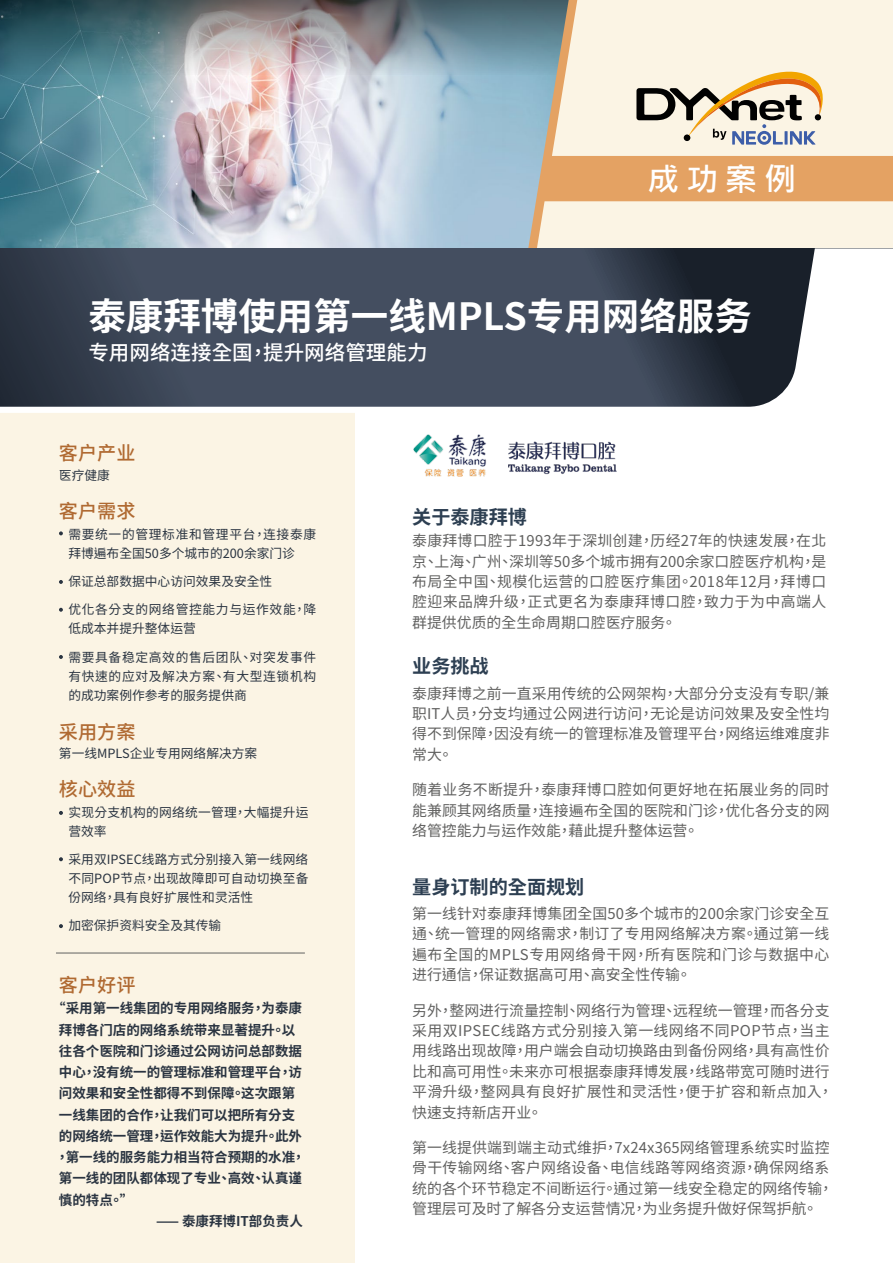
<style>
.page{position:relative;width:893px;height:1263px;background:#fff}
.page>*{position:absolute;margin:0;border:0;box-sizing:border-box;transform-origin:0 0}
.t1{font:700 37.5px "Noto Sans CJ Ktc";color:#fff}
.t2{font:700 32.4px "Microsoft Jheng Hei";color:#fff}
.t3{font:500 20.55px "Noto Sans CJ Ktc";color:#fff}
.t4{font:500 19.2px "Noto Sans CJ Ktc";color:#b06a32}
.t5{font:700 19.2px "Noto Sans CJ Ktc";color:#2d3f52}
.t6{font:14.85px/20.4px "Noto Sans CJ Ktc";color:#616160;text-align:justify}
.t7{font:700 13.5px "Noto Sans CJ Ktc";color:#2a3441}
.t8{font:12.75px/19.2px "Noto Sans CJ Ktc";letter-spacing:.005em;color:#2a3441}
.t9{font:12.75px/19.2px "Noto Sans CJ Ktc";letter-spacing:.05em;color:#2a3441}
</style>
<div class="page">
<img style="left:0;top:75px;width:523px;height:173px">
<img style="left:0;top:0;width:523px;height:75px">
<div style="left:0;top:411px;width:355px;height:852px;background:#fbf4e4"></div>
<svg style="left:523px;top:0;width:370px;height:248px;background:#e5d5be"></svg>
<svg style="left:0;top:248px;width:893px;height:165px;background:#545c6a"></svg>
<svg style="left:59px;top:811px;width:4px;height:4px"></svg>
<svg style="left:59px;top:857px;width:4px;height:4px"></svg>
<svg style="left:59px;top:924px;width:4px;height:4px"></svg>
<svg style="left:59px;top:531px;width:4px;height:4px"></svg>
<svg style="left:59px;top:580px;width:4px;height:4px"></svg>
<svg style="left:59px;top:608px;width:4px;height:4px"></svg>
<svg style="left:59px;top:655px;width:4px;height:4px"></svg>
<hr style="left:56px;top:953px;width:249px;height:1px;background:#616160">
<img style="left:414px;top:434px;width:202px;height:43px">
<h2 class="t2" style="left:647px;top:158px;width:150px">成功案例</h2>
<h1 class="t1" style="left:88px;top:296px;width:665px">泰康拜博使用第一线MPLS专用网络服务</h1>
<h3 class="t3" style="left:88px;top:341px;width:341px">专用网络连接全国，提升网络管理能力</h3>
<p class="t4" style="left:59px;top:442px;width:78px">客户产业</p>
<p class="t8" style="left:59px;top:466px;width:52px">医疗健康</p>
<p class="t4" style="left:59px;top:500px;width:78px">客户需求</p>
<p class="t8" style="left:68px;top:525px;width:249px">需要统一的管理标准和管理平台，连接泰康拜博遍布全国50多个城市的200余家门诊</p>
<p class="t8" style="left:68px;top:572px;width:205px">保证总部数据中心访问效果及安全性</p>
<p class="t9" style="left:68px;top:600px;width:249px">优化各分支的网络管控能力与运作效能，降低成本并提升整体运营</p>
<p class="t8" style="left:68px;top:647px;width:249px;text-align:justify">需要具备稳定高效的售后团队、对突发事件有快速的应对及解决方案、有大型连锁机构的成功案例作参考的服务提供商</p>
<p class="t4" style="left:59px;top:721px;width:78px">采用方案</p>
<p class="t4" style="left:59px;top:778px;width:78px">核心效益</p>
<p class="t8" style="left:59px;top:743px;width:200px">第一线MPLS企业专用网络解决方案</p>
<p class="t8" style="left:68px;top:803px;width:242px">实现分支机构的网络统一管理，大幅提升运营效率</p>
<p class="t8" style="left:68px;top:850px;width:242px;text-align:justify">采用双IPSEC线路方式分别接入第一线网络不同POP节点，出现故障即可自动切换至备份网络，具有良好扩展性和灵活性</p>
<p class="t8" style="left:68px;top:916px;width:154px">加密保护资料安全及其传输</p>
<p class="t4" style="left:59px;top:974px;width:78px">客户好评</p>
<p class="t7" style="left:52px;top:1001px;width:251px">“采用第一线集团的专用网络服务，为泰康</p>
<p class="t7" style="left:59px;top:1022px;width:238px">拜博各门店的网络系统带来显著提升。以</p>
<p class="t7" style="left:59px;top:1043px;width:244px">往各个医院和门诊通过公网访问总部数据</p>
<p class="t7" style="left:59px;top:1064px;width:244px">中心，没有统一的管理标准和管理平台，访</p>
<p class="t7" style="left:59px;top:1086px;width:238px">问效果和安全性都得不到保障。这次跟第</p>
<p class="t7" style="left:59px;top:1107px;width:238px">一线集团的合作，让我们可以把所有分支</p>
<p class="t7" style="left:59px;top:1128px;width:244px">的网络统一管理，运作效能大为提升。此外</p>
<p class="t7" style="left:56px;top:1150px;width:251px">，第一线的服务能力相当符合预期的水准，</p>
<p class="t7" style="left:59px;top:1171px;width:244px">第一线的团队都体现了专业、高效、认真谨</p>
<p class="t7" style="left:59px;top:1192px;width:76px">慎的特点。”</p>
<p class="t7" style="left:156px;top:1213px;width:148px">⸺ 泰康拜博IT部负责人</p>
<p class="t5" style="left:412px;top:506px;width:116px">关于泰康拜博</p>
<p class="t6" style="left:412px;top:531px;width:416px">泰康拜博口腔于1993年于深圳创建，历经27年的快速发展，在北京、上海、广州、深圳等50多个城市拥有200余家口腔医疗机构，是布局全中国、规模化运营的口腔医疗集团。2018年12月，拜博口腔迎来品牌升级，正式更名为泰康拜博口腔，致力于为中高端人群提供优质的全生命周期口腔医疗服务。</p>
<p class="t5" style="left:412px;top:655px;width:78px">业务挑战</p>
<p class="t6" style="left:412px;top:683px;width:419px">泰康拜博之前一直采用传统的公网架构，大部分分支没有专职/兼职IT人员，分支均通过公网进行访问，无论是访问效果及安全性均得不到保障，因没有统一的管理标准及管理平台，网络运维难度非常大。</p>
<p class="t6" style="left:412px;top:780px;width:419px">随着业务不断提升，泰康拜博口腔如何更好地在拓展业务的同时能兼顾其网络质量，连接遍布全国的医院和门诊，优化各分支的网络管控能力与运作效能，藉此提升整体运营。</p>
<p class="t5" style="left:412px;top:876px;width:174px">量身订制的全面规划</p>
<p class="t6" style="left:412px;top:903px;width:419px">第一线针对泰康拜博集团全国50多个城市的200余家门诊安全互通、统一管理的网络需求，制订了专用网络解决方案。通过第一线遍布全国的MPLS专用网络骨干网，所有医院和门诊与数据中心进行通信，保证数据高可用、高安全性传输。</p>
<p class="t6" style="left:412px;top:1000px;width:422px;text-align:left">另外，整网进行流量控制、网络行为管理、远程统一管理，而各分支采用双IPSEC线路方式分别接入第一线网络不同POP节点，当主用线路出现故障，用户端会自动切换路由到备份网络，具有高性价比和高可用性。未来亦可根据泰康拜博发展，线路带宽可随时进行平滑升级，整网具有良好扩展性和灵活性，便于扩容和新点加入，快速支持新店开业。</p>
<p class="t6" style="left:412px;top:1138px;width:423px;text-align:left">第一线提供端到端主动式维护，7x24x365网络管理系统实时监控骨干传输网络、客户网络设备、电信线路等网络资源，确保网络系统的各个环节稳定不间断运行。通过第一线安全稳定的网络传输，管理层可及时了解各分支运营情况，为业务提升做好保驾护航。</p>
</div>
